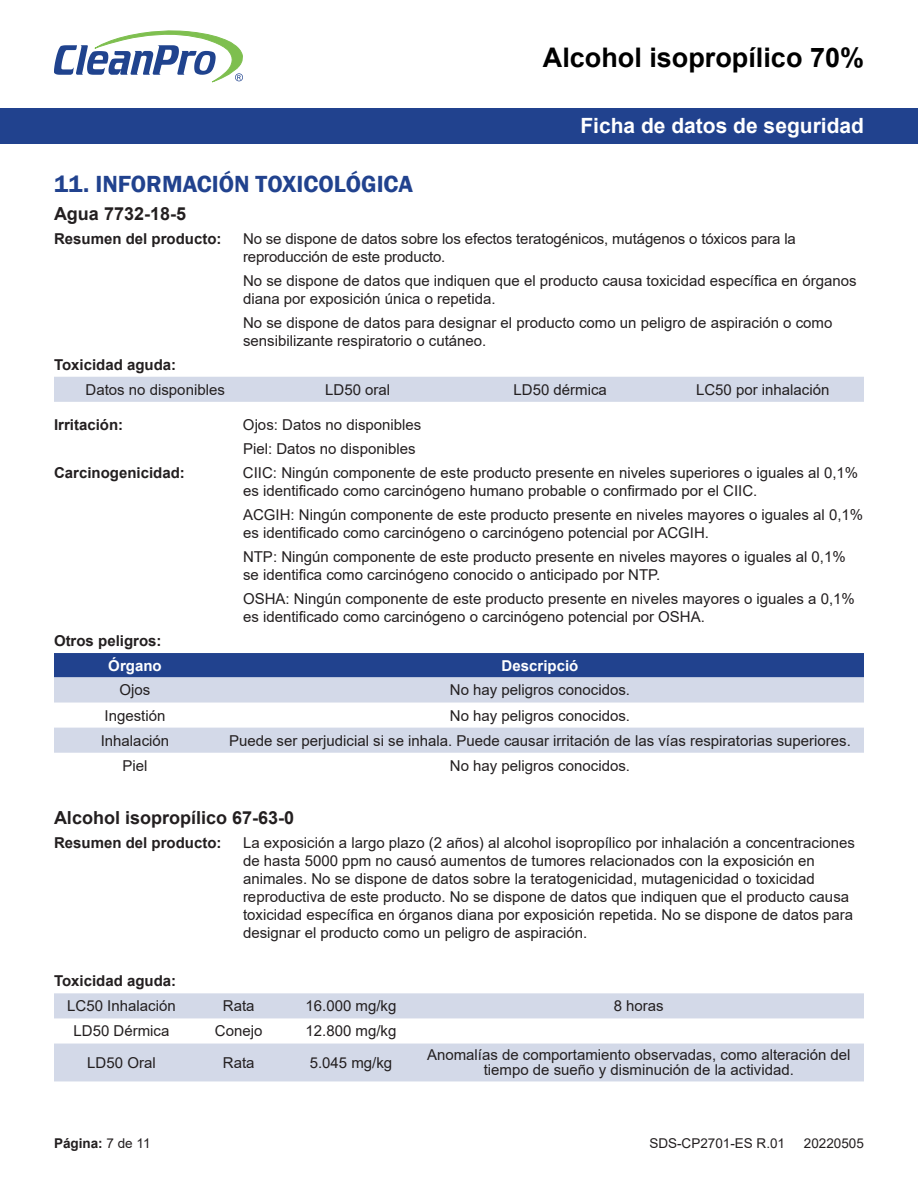
<style>
.page{position:relative;width:918px;height:1188px;background:#fff}
.page>*{position:absolute;margin:0;border:0;box-sizing:border-box;transform-origin:0 0}
.t1{font:700 27px "Arial";color:#000}
.CleanPro_Heading{font:600 24px "Franklin Gothic";color:#21428e}
.t2{font:700 21px "Arial";color:#fff}
.CleanPro_Subheading{font:700 18px "Arial";color:#231f20}
.CleanPro_Paragraph_S{font:15px/18px "Arial";color:#231f20}
.CleanPro_Table_Cell{font:15px/15px "Arial";color:#231f20;text-align:center}
.CleanPro_Paragraph_S-2{font:700 15px "Arial";color:#231f20}
.CleanPro_Table_Heade{font:700 15px "Arial";color:#fff}
.t3{font:13.5px "Arial";color:#231f20}
.t4{font:700 13.5px "Arial";color:#231f20}
.s1{font-weight:400}
</style>
<div class="page">
<div style="left:0;top:108px;width:918px;height:36px;background:#21428e"></div>
<svg style="left:54px;top:31px;width:189px;height:51px"></svg>
<div style="left:54px;top:377px;width:810px;height:25px;background:#d3d9e8"></div>
<svg style="left:54px;top:993px;width:810px;height:88px;fill:#d3d9e8"></svg>
<div style="left:54px;top:653px;width:810px;height:24px;background:#21428e"></div>
<svg style="left:54px;top:677px;width:810px;height:76px;fill:#d3d9e8"></svg>
<h1 class="t1" style="left:543px;top:38px;width:323px">Alcohol isopropílico 70%</h1>
<h3 class="t2" style="left:580px;top:111px;width:285px">Ficha de datos de seguridad</h3>
<p class="CleanPro_Heading" style="left:54px;top:170px;width:361px">11. INFORMACIÓN TOXICOLÓGICA</p>
<p class="CleanPro_Subheading" style="left:54px;top:201px;width:134px">Agua 7732-18-5</p>
<p class="CleanPro_Paragraph_S-2" style="left:54px;top:228px;width:169px">Resumen del producto:</p>
<p class="CleanPro_Paragraph_S" style="left:243px;top:230px;width:554px">No se dispone de datos sobre los efectos teratogénicos, mutágenos o tóxicos para la reproducción de este producto.</p>
<p class="CleanPro_Paragraph_S" style="left:243px;top:272px;width:615px">No se dispone de datos que indiquen que el producto causa toxicidad específica en órganos diana por exposición única o repetida.</p>
<p class="CleanPro_Paragraph_S" style="left:243px;top:314px;width:591px">No se dispone de datos para designar el producto como un peligro de aspiración o como sensibilizante respiratorio o cutáneo.</p>
<p class="CleanPro_Paragraph_S-2" style="left:54px;top:354px;width:124px">Toxicidad aguda:</p>
<p class="CleanPro_Table_Cell" style="left:86px;top:382px;width:141px">Datos no disponibles</p>
<p class="CleanPro_Table_Cell" style="left:325px;top:382px;width:67px">LD50 oral</p>
<p class="CleanPro_Table_Cell" style="left:514px;top:382px;width:95px">LD50 dérmica</p>
<p class="CleanPro_Table_Cell" style="left:696px;top:382px;width:135px">LC50 por inhalación</p>
<p class="CleanPro_Paragraph_S-2" style="left:54px;top:414px;width:71px">Irritación:</p>
<p class="CleanPro_Paragraph_S" style="left:243px;top:416px;width:180px">Ojos: Datos no disponibles</p>
<p class="CleanPro_Paragraph_S" style="left:243px;top:440px;width:174px">Piel: Datos no disponibles</p>
<p class="CleanPro_Paragraph_S-2" style="left:54px;top:462px;width:132px">Carcinogenicidad:</p>
<p class="CleanPro_Paragraph_S" style="left:243px;top:464px;width:617px">CIIC: Ningún componente de este producto presente en niveles superiores o iguales al 0,1% es identificado como carcinógeno humano probable o confirmado por el CIIC.</p>
<p class="CleanPro_Paragraph_S" style="left:243px;top:506px;width:622px">ACGIH: Ningún componente de este producto presente en niveles mayores o iguales al 0,1% es identificado como carcinógeno o carcinógeno potencial por ACGIH.</p>
<p class="CleanPro_Paragraph_S" style="left:243px;top:548px;width:604px">NTP: Ningún componente de este producto presente en niveles mayores o iguales al 0,1% se identifica como carcinógeno conocido o anticipado por NTP.</p>
<p class="CleanPro_Paragraph_S" style="left:243px;top:590px;width:613px">OSHA: Ningún componente de este producto presente en niveles mayores o iguales a 0,1% es identificado como carcinógeno o carcinógeno potencial por OSHA.</p>
<p class="CleanPro_Paragraph_S-2" style="left:54px;top:630px;width:109px">Otros peligros:</p>
<p class="CleanPro_Table_Heade" style="left:108px;top:655px;width:55px">Órgano</p>
<p class="CleanPro_Table_Heade" style="left:502px;top:655px;width:78px">Descripció</p>
<p class="CleanPro_Table_Cell" style="left:120px;top:683px;width:32px">Ojos</p>
<p class="CleanPro_Table_Cell" style="left:450px;top:683px;width:182px">No hay peligros conocidos.</p>
<p class="CleanPro_Table_Cell" style="left:105px;top:708px;width:62px">Ingestión</p>
<p class="CleanPro_Table_Cell" style="left:450px;top:708px;width:182px">No hay peligros conocidos.</p>
<p class="CleanPro_Table_Cell" style="left:101px;top:733px;width:70px">Inhalación</p>
<p class="CleanPro_Table_Cell" style="left:229px;top:733px;width:623px">Puede ser perjudicial si se inhala. Puede causar irritación de las vías respiratorias superiores.</p>
<p class="CleanPro_Table_Cell" style="left:122px;top:758px;width:27px">Piel</p>
<p class="CleanPro_Table_Cell" style="left:450px;top:758px;width:182px">No hay peligros conocidos.</p>
<p class="CleanPro_Subheading" style="left:54px;top:804px;width:242px">Alcohol isopropílico 67-63-0</p>
<p class="CleanPro_Paragraph_S-2" style="left:54px;top:832px;width:169px">Resumen del producto:</p>
<p class="CleanPro_Paragraph_S" style="left:243px;top:833px;width:613px">La exposición a largo plazo (2 años) al alcohol isopropílico por inhalación a concentraciones de hasta 5000 ppm no causó aumentos de tumores relacionados con la exposición en animales. No se dispone de datos sobre la teratogenicidad, mutagenicidad o toxicidad reproductiva de este producto. No se dispone de datos que indiquen que el producto causa toxicidad específica en órganos diana por exposición repetida. No se dispone de datos para designar el producto como un peligro de aspiración.</p>
<p class="CleanPro_Paragraph_S-2" style="left:54px;top:970px;width:124px">Toxicidad aguda:</p>
<p class="CleanPro_Table_Cell" style="left:67px;top:999px;width:110px">LC50 Inhalación</p>
<p class="CleanPro_Table_Cell" style="left:223px;top:999px;width:33px">Rata</p>
<p class="CleanPro_Table_Cell" style="left:306px;top:999px;width:92px">16.000 mg/kg</p>
<p class="CleanPro_Table_Cell" style="left:614px;top:999px;width:52px">8 horas</p>
<p class="CleanPro_Table_Cell" style="left:74px;top:1024px;width:97px">LD50 Dérmica</p>
<p class="CleanPro_Table_Cell" style="left:215px;top:1024px;width:49px">Conejo</p>
<p class="CleanPro_Table_Cell" style="left:306px;top:1024px;width:92px">12.800 mg/kg</p>
<p class="CleanPro_Table_Cell" style="left:87px;top:1055px;width:70px">LD50 Oral</p>
<p class="CleanPro_Table_Cell" style="left:223px;top:1055px;width:33px">Rata</p>
<p class="CleanPro_Table_Cell" style="left:310px;top:1055px;width:84px">5.045 mg/kg</p>
<p class="CleanPro_Table_Cell" style="left:427px;top:1048px;width:425px">Anomalías de comportamiento observadas, como alteración del tiempo de sueño y disminución de la actividad.</p>
<p class="t4" style="left:54px;top:1133px;width:98px">Página: <span class="s1">7 de 11</span></p>
<p class="t3" style="left:649px;top:1134px;width:137px">SDS-CP2701-ES R.01</p>
<p class="t3" style="left:804px;top:1134px;width:62px">20220505</p>
</div>
